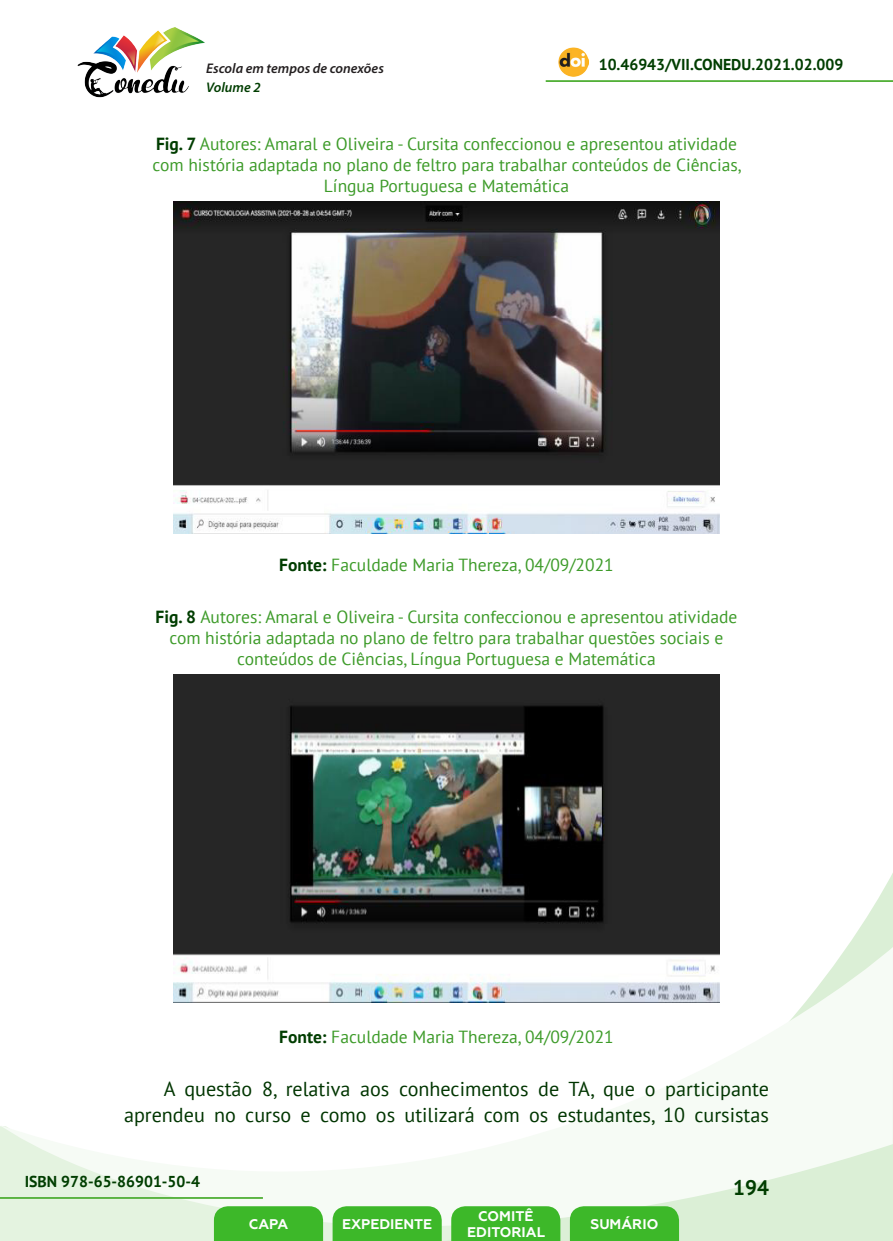
<style>
.page{position:relative;width:893px;height:1241px;background:#fff}
.page>*{position:absolute;margin:0;border:0;box-sizing:border-box;transform-origin:0 0}
.t1{font:700 21px "PT Sans";color:#003d00}
._8_CORPO{font:20.12px/26.2px "PT Sans";color:#003500;text-align:right}
._18_LEGENDAS{font:17.5px/21px "PT Sans";color:#3d9b29;text-align:center}
._19_FONTES{font:17.5px "PT Sans";color:#3d9b29}
.t2{font:700 15.75px "PT Sans";color:#003d00}
.t3{font:700 14px/16.8px "Geometria";color:#fff;text-align:center}
.t4{font:italic 600 14px "Myriad Pro";color:#231f20}
.t5{font:italic 600 14px "Myriad Pro";color:#003d00}
.s1{font-weight:700;color:#003d00}
</style>
<div class="page">
<svg style="left:719px;top:872px;width:174px;height:74px"></svg>
<svg style="left:0;top:946px;width:893px;height:294px"></svg>
<hr style="left:0;top:1196px;width:263px;height:2px;background:#4cad31">
<hr style="left:546px;top:80px;width:347px;height:2px;background:#4cad31">
<img style="left:559px;top:47px;width:30px;height:30px">
<img style="left:77px;top:27px;width:128px;height:71px">
<svg style="left:214px;top:1205px;width:109px;height:35px;background:#47bb34"></svg>
<svg style="left:333px;top:1205px;width:109px;height:35px;background:#47bb34"></svg>
<svg style="left:451px;top:1205px;width:109px;height:35px;background:#47bb34"></svg>
<svg style="left:570px;top:1205px;width:109px;height:35px;background:#46bb33"></svg>
<img style="left:174px;top:201px;width:545px;height:332px">
<img style="left:174px;top:674px;width:545px;height:327px">
<p class="t4" style="left:206px;top:59px;width:179px">Escola em tempos de conexões</p>
<p class="t2" style="left:599px;top:54px;width:246px">10.46943/VII.CONEDU.2021.02.009</p>
<p class="t5" style="left:206px;top:78px;width:56px">Volume 2</p>
<p class="_18_LEGENDAS" style="left:153px;top:133px;width:591px"><span class="s1">Fig. 7</span> Autores: Amaral e Oliveira - Cursita confeccionou e apresentou atividade com história adaptada no plano de feltro para trabalhar conteúdos de Ciências,<br>Língua Portuguesa e Matemática</p>
<p class="_19_FONTES" style="left:279px;top:553px;width:336px"><span class="s1">Fonte:</span> Faculdade Maria Thereza, 04/09/2021</p>
<p class="_18_LEGENDAS" style="left:156px;top:606px;width:583px"><span class="s1">Fig. 8</span> Autores: Amaral e Oliveira - Cursita confeccionou e apresentou atividade com história adaptada no plano de feltro para trabalhar questões sociais e conteúdos de Ciências, Língua Portuguesa e Matemática</p>
<p class="_19_FONTES" style="left:279px;top:1025px;width:336px"><span class="s1">Fonte:</span> Faculdade Maria Thereza, 04/09/2021</p>
<p class="_8_CORPO" style="left:124px;top:1075px;width:646px">A questão 8, relativa aos conhecimentos de TA, que o participante aprendeu no curso e como os utilizará com os estudantes, 10 cursistas</p>
<p class="t2" style="left:25px;top:1170px;width:177px">ISBN 978-65-86901-50-4</p>
<p class="t3" style="left:249px;top:1215px;width:41px">CAPA</p>
<p class="t3" style="left:342px;top:1215px;width:92px">EXPEDIENTE</p>
<p class="t3" style="left:467px;top:1207px;width:79px">COMITÊ<br>EDITORIAL</p>
<p class="t3" style="left:590px;top:1215px;width:69px">SUMÁRIO</p>
<p class="t1" style="left:733px;top:1173px;width:37px">194</p>
</div>
